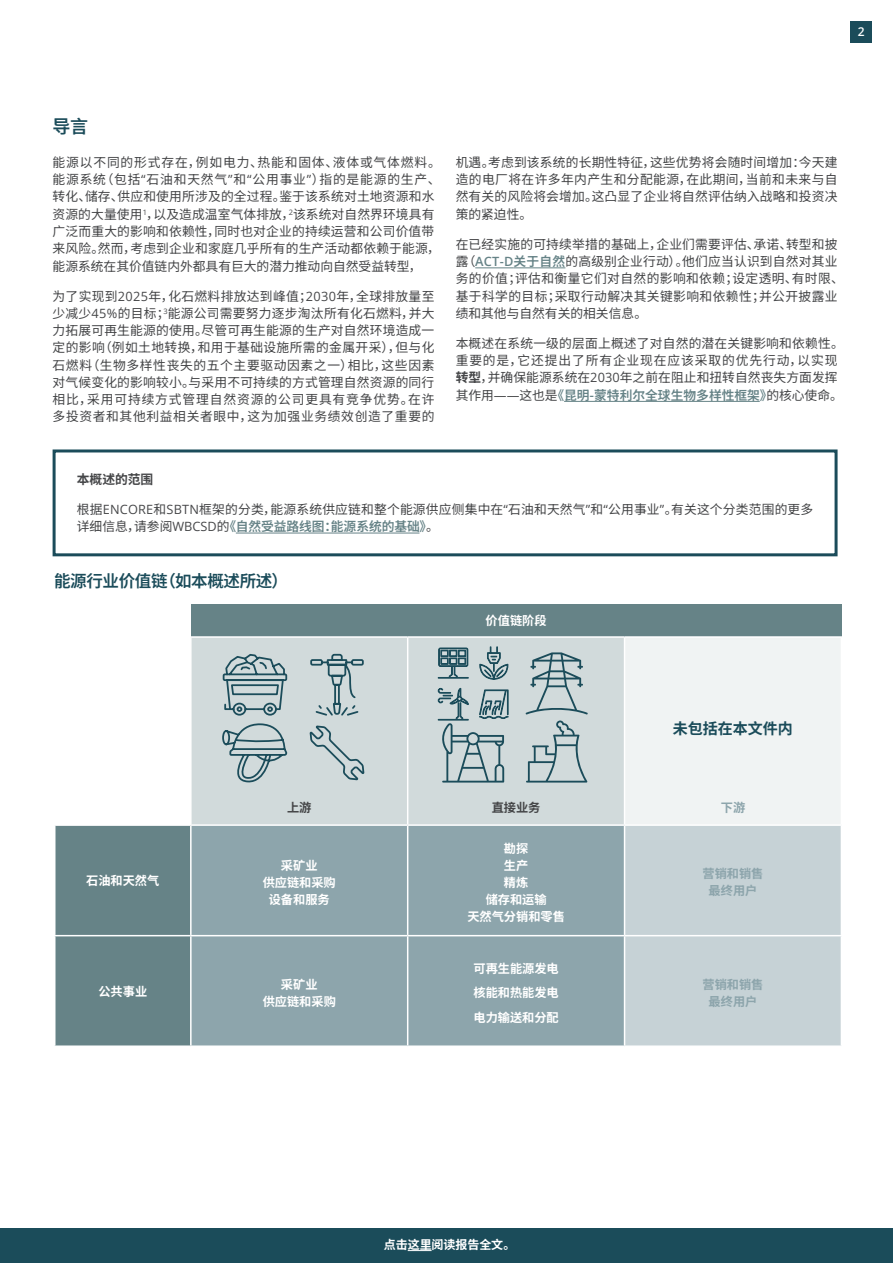
<style>
.page{position:relative;width:893px;height:1263px;background:#fff}
.page>*{position:absolute;margin:0;border:0;box-sizing:border-box;transform-origin:0 0}
.t1{font:600 18px "Noto Sans SC";color:#1b4c5a}
.t2{font:600 16.5px "Noto Sans SC";letter-spacing:-.02em;color:#1b4c5a}
.t3{font:700 15px "Noto Sans SC";color:#1b4c5a}
.t4{font:12.75px/17.2px "Noto Sans SC";letter-spacing:.015em;color:#464749}
.t5{font:700 12.75px "Noto Sans SC";color:#464749}
.t6{font:700 12.15px/17.1px "Noto Sans SC";color:#fff;text-align:center}
.t7{font:700 12.15px/17.1px "Noto Sans SC";color:#8da5ac;text-align:center}
.t8{font:700 12.15px "Noto Sans SC";color:#464749}
.t9{font:700 12px "Noto Sans SC";letter-spacing:-.005em;color:#fff}
.t10{font:600 12px "Open Sans";color:#fff}
.s1{font-family:"Open Sans"}
.s2{font-family:"Open Sans";font-weight:600;color:#668387}
.s3{font-weight:600;color:#668387}
.s4{font-weight:700}
</style>
<div class="page">
<hr style="left:475px;top:268px;width:39px;height:1px;background:#668387">
<hr style="left:514px;top:268px;width:51px;height:1px;background:#668387">
<hr style="left:564px;top:401px;width:196px;height:1px;background:#668387">
<hr style="left:236px;top:533px;width:183px;height:1px;background:#668387">
<div style="left:53px;top:449px;width:784px;height:107px;border:3px solid #1b4c5a"></div>
<div style="left:191px;top:604px;width:650px;height:33px;background:#668387"></div>
<div style="left:192px;top:638px;width:432px;height:186px;background:#d1dadb"></div>
<div style="left:625px;top:637px;width:216px;height:188px;background:#f0f3f3"></div>
<div style="left:56px;top:826px;width:134px;height:219px;background:#668387"></div>
<div style="left:192px;top:826px;width:432px;height:219px;background:#8da5ac"></div>
<div style="left:625px;top:826px;width:216px;height:219px;background:#c6d2d6"></div>
<hr style="left:407px;top:826px;width:1px;height:109px;background:#fff">
<hr style="left:407px;top:936px;width:1px;height:109px;background:#fff">
<hr style="left:190px;top:636px;width:218px;height:2px;background:#fff">
<hr style="left:191px;top:935px;width:217px;height:1px;background:#fff">
<hr style="left:408px;top:636px;width:217px;height:2px;background:#fff">
<hr style="left:407px;top:638px;width:1px;height:186px;background:#fff">
<hr style="left:408px;top:935px;width:217px;height:1px;background:#fff">
<hr style="left:625px;top:636px;width:217px;height:2px;background:#fff">
<hr style="left:625px;top:824px;width:217px;height:2px;background:#fff">
<hr style="left:625px;top:935px;width:217px;height:1px;background:#fff">
<hr style="left:54px;top:935px;width:137px;height:1px;background:#fff">
<svg style="left:526px;top:652px;width:62px;height:130px"></svg>
<svg style="left:222px;top:653px;width:66px;height:63px"></svg>
<svg style="left:221px;top:723px;width:68px;height:59px"></svg>
<svg style="left:309px;top:653px;width:56px;height:154px"></svg>
<svg style="left:437px;top:647px;width:32px;height:32px"></svg>
<svg style="left:437px;top:687px;width:72px;height:135px"></svg>
<svg style="left:479px;top:646px;width:30px;height:35px"></svg>
<div style="left:0;top:1229px;width:893px;height:34px;background:#1b4c5a"></div>
<svg style="left:408px;top:1250px;width:24px;height:1px"></svg>
<div style="left:850px;top:21px;width:22px;height:21px;background:#1b4c5a"></div>
<p class="t10" style="left:858px;top:23px;width:8px">2</p>
<h1 class="t1" style="left:53px;top:116px;width:37px">导言</h1>
<p class="t4" style="left:53px;top:154px;width:390px">能源以不同的形式存在，例如电力、热能和固体、液体或气体燃料。能源系统（包括<span class="s1">“</span>石油和天然气<span class="s1">”</span>和<span class="s1">“</span>公用事业<span class="s1">”</span>）指的是能源的生产、转化、储存、供应和使用所涉及的全过程。鉴于该系统对土地资源和水资源的大量使用<sup>1</sup>，以及造成温室气体排放，<sup>2</sup>该系统对自然界环境具有广泛而重大的影响和依赖性，同时也对企业的持续运营和公司价值带来风险。然而，考虑到企业和家庭几乎所有的生产活动都依赖于能源，能源系统在其价值链内外都具有巨大的潜力推动向自然受益转型，</p>
<p class="t4" style="left:53px;top:287px;width:383px;text-align:justify">为了实现到<span class="s1">2025</span>年，化石燃料排放达到峰值；<span class="s1">2030</span>年，全球排放量至少减少<span class="s1">45%</span>的目标；<sup>3</sup>能源公司需要努力逐步淘汰所有化石燃料，并大力拓展可再生能源的使用。尽管可再生能源的生产对自然环境造成一定的影响（例如土地转换，和用于基础设施所需的金属开采），但与化石燃料（生物多样性丧失的五个主要驱动因素之一）相比，这些因素对气候变化的影响较小。与采用不可持续的方式管理自然资源的同行相比，采用可持续方式管理自然资源的公司更具有竞争优势。在许多投资者和其他利益相关者眼中，这为加强业务绩效创造了重要的</p>
<p class="t4" style="left:456px;top:154px;width:383px;text-align:justify">机遇。考虑到该系统的长期性特征，这些优势将会随时间增加：今天建造的电厂将在许多年内产生和分配能源，在此期间，当前和未来与自然有关的风险将会增加。这凸显了企业将自然评估纳入战略和投资决策的紧迫性。</p>
<p class="t4" style="left:456px;top:236px;width:390px">在已经实施的可持续举措的基础上，企业们需要评估、承诺、转型和披露（<span class="s2">ACT-D</span><span class="s3">关于自然</span>的高级别企业行动）。他们应当认识到自然对其业务的价值；评估和衡量它们对自然的影响和依赖；设定透明、有时限、基于科学的目标；采取行动解决其关键影响和依赖性；并公开披露业绩和其他与自然有关的相关信息。</p>
<p class="t4" style="left:456px;top:335px;width:390px">本概述在系统一级的层面上概述了对自然的潜在关键影响和依赖性。重要的是，它还提出了所有企业现在应该采取的优先行动，以实现<span class="s4">转型</span>，并确保能源系统在<span class="s1">2030</span>年之前在阻止和扭转自然丧失方面发挥其作用<span class="s1">——</span>这也是<span class="s3">《昆明-蒙特利尔全球生物多样性框架》</span>的核心使命。</p>
<p class="t5" style="left:77px;top:472px;width:78px">本概述的范围</p>
<p class="t4" style="left:77px;top:501px;width:738px">根据<span class="s1">ENCORE</span>和<span class="s1">SBTN</span>框架的分类，能源系统供应链和整个能源供应侧集中在<span class="s1">“</span>石油和天然气<span class="s1">”</span>和<span class="s1">“</span>公用事业<span class="s1">”</span>。有关这个分类范围的更多详细信息，请参阅<span class="s1">WBCSD</span>的<span class="s3">《自然受益路线图：能源系统的基础》</span>。</p>
<p class="t2" style="left:54px;top:571px;width:236px">能源行业价值链（如本概述所述）</p>
<p class="t6" style="left:486px;top:613px;width:62px">价值链阶段</p>
<p class="t3" style="left:673px;top:720px;width:121px">未包括在本文件内</p>
<p class="t6" style="left:86px;top:872px;width:75px">石油和天然气</p>
<p class="t8" style="left:287px;top:801px;width:26px">上游</p>
<p class="t8" style="left:492px;top:801px;width:50px">直接业务</p>
<p class="t7" style="left:721px;top:800px;width:26px">下游</p>
<p class="t6" style="left:263px;top:857px;width:75px">采矿业<br>供应链和采购设备和服务</p>
<p class="t6" style="left:467px;top:840px;width:99px">勘探<br>生产<br>精炼<br>储存和运输<br>天然气分销和零售</p>
<p class="t7" style="left:702px;top:865px;width:62px">营销和销售最终用户</p>
<p class="t6" style="left:98px;top:983px;width:50px">公共事业</p>
<p class="t6" style="left:263px;top:976px;width:75px">采矿业<br>供应链和采购</p>
<p class="t6" style="left:473px;top:956px;width:87px;line-height:24.8px;text-align:justify">可再生能源发电核能和热能发电电力输送和分配</p>
<p class="t7" style="left:702px;top:976px;width:62px">营销和销售最终用户</p>
<p class="t9" style="left:384px;top:1238px;width:133px">点击这里阅读报告全文。</p>
</div>
